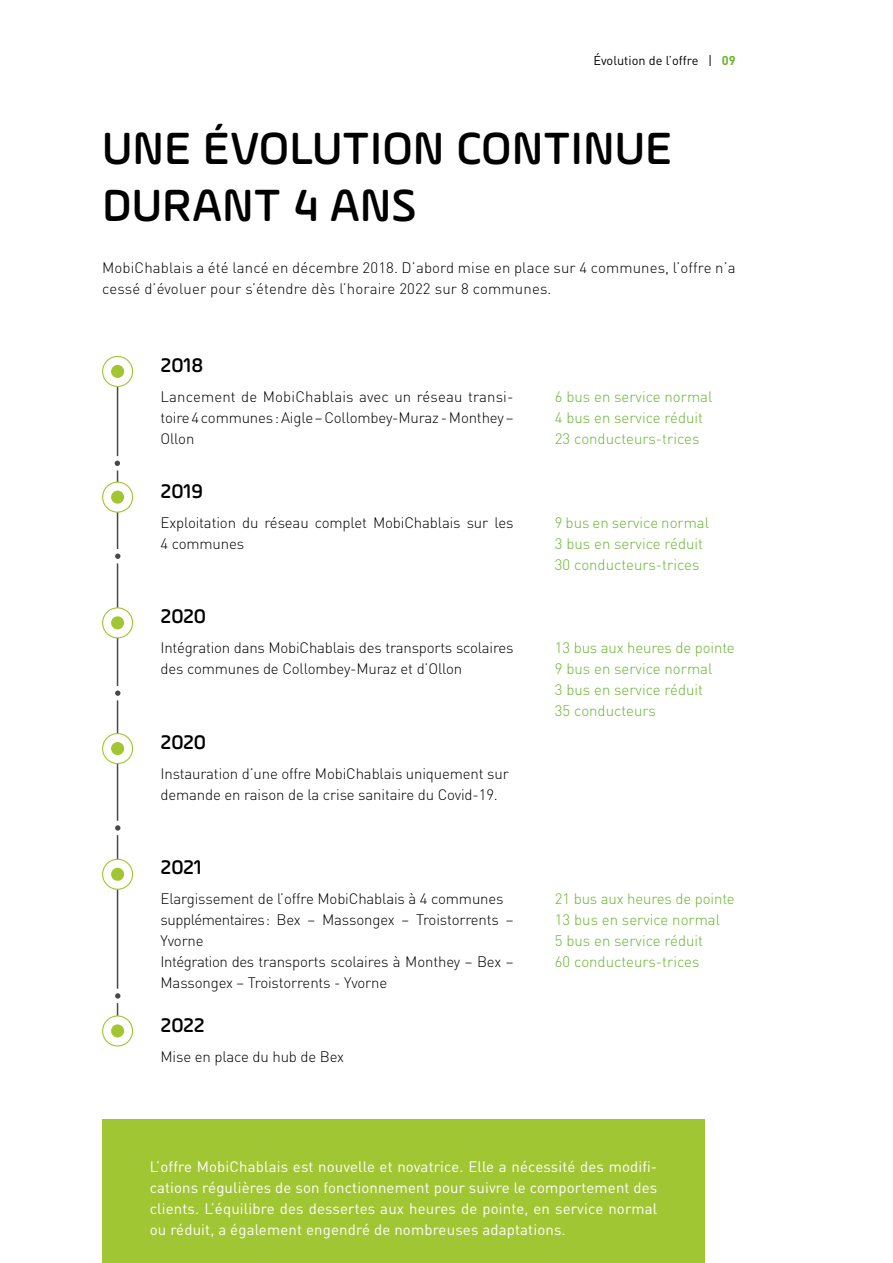
<style>
.page{position:relative;width:893px;height:1263px;background:#fff}
.page>*{position:absolute;margin:0;border:0;box-sizing:border-box;transform-origin:0 0}
.t1{font:500 48px/57px "Ample Soft";color:#000}
.t2{font:500 21px "Ample Soft";color:#000}
.t3{font:300 15px/21px "DIN Pro";letter-spacing:-.01em;color:#000}
.t4{font:300 15px/21px "DIN Pro";color:#69b42e}
.t5{font:15px/21px "DIN Pro";letter-spacing:.01em;color:#fff;text-align:justify}
.t6{font:300 15px/21px "DIN Pro";letter-spacing:.01em;color:#000}
.t7{font:12.75px "DINOT";color:#000}
.s1{font-family:"DIN Pro";font-weight:700;color:#69b42e}
</style>
<div class="page">
<div style="left:102px;top:1120px;width:603px;height:143px;background:#a1c634"></div>
<hr style="left:117px;top:365px;width:1px;height:654px;background:#4a4745">
<div style="left:103px;top:734px;width:30px;height:29px;background:#fff;border-radius:50%"></div>
<div style="left:102px;top:733px;width:31px;height:31px;border:1px solid #a2c632;border-radius:50%"></div>
<div style="left:111px;top:742px;width:13px;height:13px;background:#a2c632;border-radius:50%"></div>
<div style="left:103px;top:608px;width:30px;height:30px;background:#fff;border-radius:50%"></div>
<div style="left:102px;top:607px;width:31px;height:31px;border:1px solid #a2c632;border-radius:50%"></div>
<div style="left:111px;top:616px;width:13px;height:13px;background:#a2c632;border-radius:50%"></div>
<div style="left:103px;top:482px;width:30px;height:30px;background:#fff;border-radius:50%"></div>
<div style="left:102px;top:482px;width:31px;height:31px;border:1px solid #a2c632;border-radius:50%"></div>
<div style="left:111px;top:491px;width:13px;height:13px;background:#a2c632;border-radius:50%"></div>
<div style="left:103px;top:356px;width:30px;height:30px;background:#fff;border-radius:50%"></div>
<div style="left:102px;top:356px;width:31px;height:31px;border:1px solid #a2c632;border-radius:50%"></div>
<div style="left:111px;top:365px;width:13px;height:13px;background:#a2c632;border-radius:50%"></div>
<div style="left:113px;top:551px;width:10px;height:10px;background:#4a4745;border-radius:50%"></div>
<div style="left:111px;top:549px;width:14px;height:14px;border:4px solid #fff;border-radius:50%"></div>
<div style="left:103px;top:859px;width:30px;height:30px;background:#fff;border-radius:50%"></div>
<div style="left:102px;top:859px;width:31px;height:31px;border:1px solid #a2c632;border-radius:50%"></div>
<div style="left:111px;top:868px;width:13px;height:13px;background:#a2c632;border-radius:50%"></div>
<div style="left:103px;top:1016px;width:30px;height:30px;background:#fff;border-radius:50%"></div>
<div style="left:102px;top:1015px;width:31px;height:31px;border:1px solid #a2c632;border-radius:50%"></div>
<div style="left:111px;top:1024px;width:13px;height:13px;background:#a2c632;border-radius:50%"></div>
<div style="left:113px;top:688px;width:10px;height:10px;background:#4a4745;border-radius:50%"></div>
<div style="left:111px;top:686px;width:14px;height:14px;border:4px solid #fff;border-radius:50%"></div>
<div style="left:113px;top:823px;width:10px;height:10px;background:#4a4745;border-radius:50%"></div>
<div style="left:111px;top:821px;width:14px;height:14px;border:4px solid #fff;border-radius:50%"></div>
<div style="left:113px;top:991px;width:10px;height:10px;background:#4a4745;border-radius:50%"></div>
<div style="left:111px;top:989px;width:14px;height:14px;border:4px solid #fff;border-radius:50%"></div>
<svg style="left:112px;top:458px;width:10px;height:10px"></svg>
<div style="left:110px;top:456px;width:15px;height:14px;border:4px solid #fff;border-radius:50%"></div>
<p class="t7" style="left:593px;top:52px;width:144px">Évolution de l’offre | <span class="s1">09</span></p>
<h1 class="t1" style="left:102px;top:119px;width:572px">UNE ÉVOLUTION CONTINUE<br>DURANT 4 ANS</h1>
<p class="t6" style="left:102px;top:256px;width:635px">MobiChablais a été lancé en décembre 2018. D’abord mise en place sur 4 communes, l’offre n’a cessé d’évoluer pour s’étendre dès l’horaire 2022 sur 8 communes.</p>
<h2 class="t2" style="left:161px;top:353px;width:44px">2018</h2>
<p class="t3" style="left:160px;top:385px;width:354px;text-align:justify">Lancement de MobiChablais avec un réseau transi&shy;toire 4 communes: Aigle – Collombey-Muraz - Monthey – Ollon</p>
<h2 class="t2" style="left:161px;top:478px;width:44px">2019</h2>
<p class="t3" style="left:161px;top:511px;width:354px">Exploitation du réseau complet MobiChablais sur les<br>4 communes</p>
<h2 class="t2" style="left:161px;top:603px;width:47px">2020</h2>
<p class="t3" style="left:161px;top:636px;width:354px">Intégration dans MobiChablais des transports scolaires des communes de Collombey-Muraz et d’Ollon</p>
<h2 class="t2" style="left:161px;top:730px;width:47px">2020</h2>
<p class="t3" style="left:161px;top:762px;width:350px">Instauration d’une offre MobiChablais uniquement sur demande en raison de la crise sanitaire du Covid-19.</p>
<h2 class="t2" style="left:161px;top:854px;width:43px">2021</h2>
<p class="t3" style="left:161px;top:887px;width:354px">Elargissement de l’offre MobiChablais à 4 communes supplémentaires: Bex – Massongex – Troistorrents – Yvorne<br>Intégration des transports scolaires à Monthey – Bex – Massongex – Troistorrents - Yvorne</p>
<h2 class="t2" style="left:161px;top:1012px;width:46px">2022</h2>
<p class="t3" style="left:161px;top:1044px;width:185px">Mise en place du hub de Bex</p>
<p class="t4" style="left:555px;top:385px;width:159px">6 bus en service normal<br>4 bus en service réduit<br>23 conducteurs-trices</p>
<p class="t4" style="left:555px;top:511px;width:156px">9 bus en service normal<br>3 bus en service réduit<br>30 conducteurs-trices</p>
<p class="t4" style="left:555px;top:636px;width:181px">13 bus aux heures de pointe<br>9 bus en service normal<br>3 bus en service réduit<br>35 conducteurs</p>
<p class="t4" style="left:555px;top:886px;width:181px">21 bus aux heures de pointe<br>13 bus en service normal<br>5 bus en service réduit<br>60 conducteurs-trices</p>
<p class="t5" style="left:150px;top:1155px;width:509px">L’offre MobiChablais est nouvelle et novatrice. Elle a nécessité des modifi&shy;cations régulières de son fonctionnement pour suivre le comportement des clients. L’équilibre des dessertes aux heures de pointe, en service normal ou réduit, a également engendré de nombreuses adaptations.</p>
</div>
